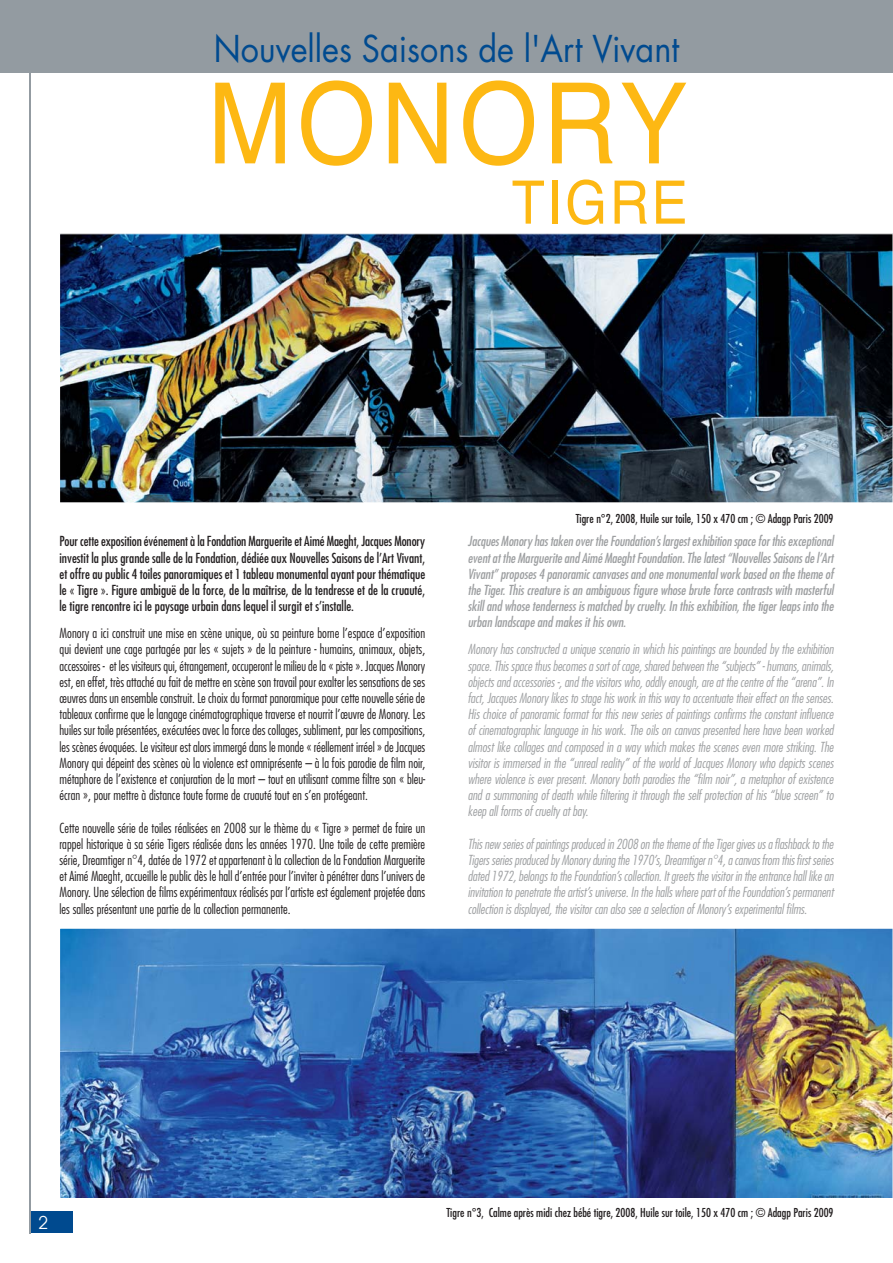
<style>
.page{position:relative;width:893px;height:1263px;background:#fff}
.page>*{position:absolute;margin:0;border:0;box-sizing:border-box;transform-origin:0 0}
.t1{font:112.5px "Helvetica";letter-spacing:.05em;color:#fdb813;scale:.9 1}
.t2{font:60px "Helvetica";letter-spacing:.05em;color:#fdb813;scale:.9 1}
.t3{font:36px "Futura";color:#004a8f;scale:.9 1}
.t4{font:18px "Avant Garde IT Cby BT";color:#fff}
.t5{font:300 condensed 13.5px/16.2px "Futura";color:#231f20;text-align:justify}
.t6{font:italic 300 condensed 13.5px/16.2px "Futura";letter-spacing:-.005em;color:#9d9fa1;text-align:justify}
.t7{font:italic condensed 13.5px/16.2px "Futura";letter-spacing:-.005em;color:#9d9fa1;text-align:justify}
.t8{font:condensed 13.5px/16.2px "Futura";color:#231f20;text-align:justify}
.t9{font:condensed 12px "Futura";color:#231f20}
</style>
<div class="page">
<div style="left:0;top:0;width:893px;height:72px;background:#939ba1"></div>
<img style="left:60px;top:233px;width:833px;height:270px">
<img style="left:60px;top:928px;width:833px;height:270px">
<div style="left:30px;top:1212px;width:42px;height:21px;background:#004a8f"></div>
<hr style="left:29px;top:0;width:1px;height:1233px;background:#939ba1">
<h3 class="t3" style="left:214px;top:32px;width:518px">Nouvelles Saisons de l'Art Vivant</h3>
<h1 class="t1" style="left:208px;top:77px;width:534px">MONORY</h1>
<h2 class="t2" style="left:512px;top:177px;width:197px">TIGRE</h2>
<p class="t8" style="left:60px;top:534px;width:367px">Pour cette exposition événement à la Fondation Marguerite et Aimé Maeght, Jacques Monory investit la plus grande salle de la Fondation, dédiée aux Nouvelles Saisons de l’Art Vivant, et offre au public 4 toiles panoramiques et 1 tableau monumental ayant pour thématique le « Tigre ». Figure ambiguë de la force, de la maîtrise, de la tendresse et de la cruauté, le tigre rencontre ici le paysage urbain dans lequel il surgit et s’installe.</p>
<p class="t5" style="left:60px;top:626px;width:367px">Monory a ici construit une mise en scène unique, où sa peinture borne l’espace d’exposition qui devient une cage partagée par les « sujets » de la peinture - humains, animaux, objets, accessoires - et les visiteurs qui, étrangement, occuperont le milieu de la « piste ». Jacques Monory est, en effet, très attaché au fait de mettre en scène son travail pour exalter les sensations de ses œuvres dans un ensemble construit. Le choix du format panoramique pour cette nouvelle série de tableaux confirme que le langage cinématographique traverse et nourrit l’œuvre de Monory. Les huiles sur toile présentées, exécutées avec la force des collages, subliment, par les compositions, les scènes évoquées. Le visiteur est alors immergé dans le monde « réellement irréel » de Jacques Monory qui dépeint des scènes où la violence est omniprésente – à la fois parodie de film noir, métaphore de l’existence et conjuration de la mort – tout en utilisant comme filtre son « bleu&shy;écran », pour mettre à distance toute forme de cruauté tout en s’en protégeant.</p>
<p class="t5" style="left:60px;top:820px;width:367px">Cette nouvelle série de toiles réalisées en 2008 sur le thème du « Tigre » permet de faire un rappel historique à sa série Tigers réalisée dans les années 1970. Une toile de cette première série, Dreamtiger n°4, datée de 1972 et appartenant à la collection de la Fondation Marguerite et Aimé Maeght, accueille le public dès le hall d’entrée pour l’inviter à pénétrer dans l’univers de Monory. Une sélection de films expérimentaux réalisés par l’artiste est également projetée dans les salles présentant une partie de la collection permanente.</p>
<p class="t9" style="left:576px;top:513px;width:259px">Tigre n°2, 2008, Huile sur toile, 150 x 470 cm ; © Adagp Paris 2009</p>
<p class="t7" style="left:468px;top:534px;width:367px">Jacques Monory has taken over the Foundation’s largest exhibition space for this exceptional event at the Marguerite and Aimé Maeght Foundation. The latest “Nouvelles Saisons de l’Art Vivant” proposes 4 panoramic canvases and one monumental work based on the theme of the Tiger. This creature is an ambiguous figure whose brute force contrasts with masterful skill and whose tenderness is matched by cruelty. In this exhibition, the tiger leaps into the urban landscape and makes it his own.</p>
<p class="t6" style="left:468px;top:642px;width:367px">Monory has constructed a unique scenario in which his paintings are bounded by the exhibition space. This space thus becomes a sort of cage, shared between the “subjects” - humans, animals, objects and accessories -, and the visitors who, oddly enough, are at the centre of the “arena”. In fact, Jacques Monory likes to stage his work in this way to accentuate their effect on the senses.<br>His choice of panoramic format for this new series of paintings confirms the constant influence of cinematographic language in his work. The oils on canvas presented here have been worked almost like collages and composed in a way which makes the scenes even more striking. The visitor is immersed in the “unreal reality” of the world of Jacques Monory who depicts scenes where violence is ever present. Monory both parodies the “film noir”, a metaphor of existence and a summoning of death while filtering it through the self protection of his “blue screen” to keep all forms of cruelty at bay.</p>
<p class="t6" style="left:468px;top:837px;width:367px">This new series of paintings produced in 2008 on the theme of the Tiger gives us a flashback to the Tigers series produced by Monory during the 1970’s, Dreamtiger n°4, a canvas from this first series dated 1972, belongs to the Foundation’s collection. It greets the visitor in the entrance hall like an invitation to penetrate the artist’s universe. In the halls where part of the Foundation’s permanent collection is displayed, the visitor can also see a selection of Monory’s experimental films.</p>
<h3 class="t4" style="left:38px;top:1212px;width:12px">2</h3>
<p class="t9" style="left:446px;top:1207px;width:388px">Tigre n°3, Calme après midi chez bébé tigre, 2008, Huile sur toile, 150 x 470 cm ; © Adagp Paris 2009</p>
</div>
